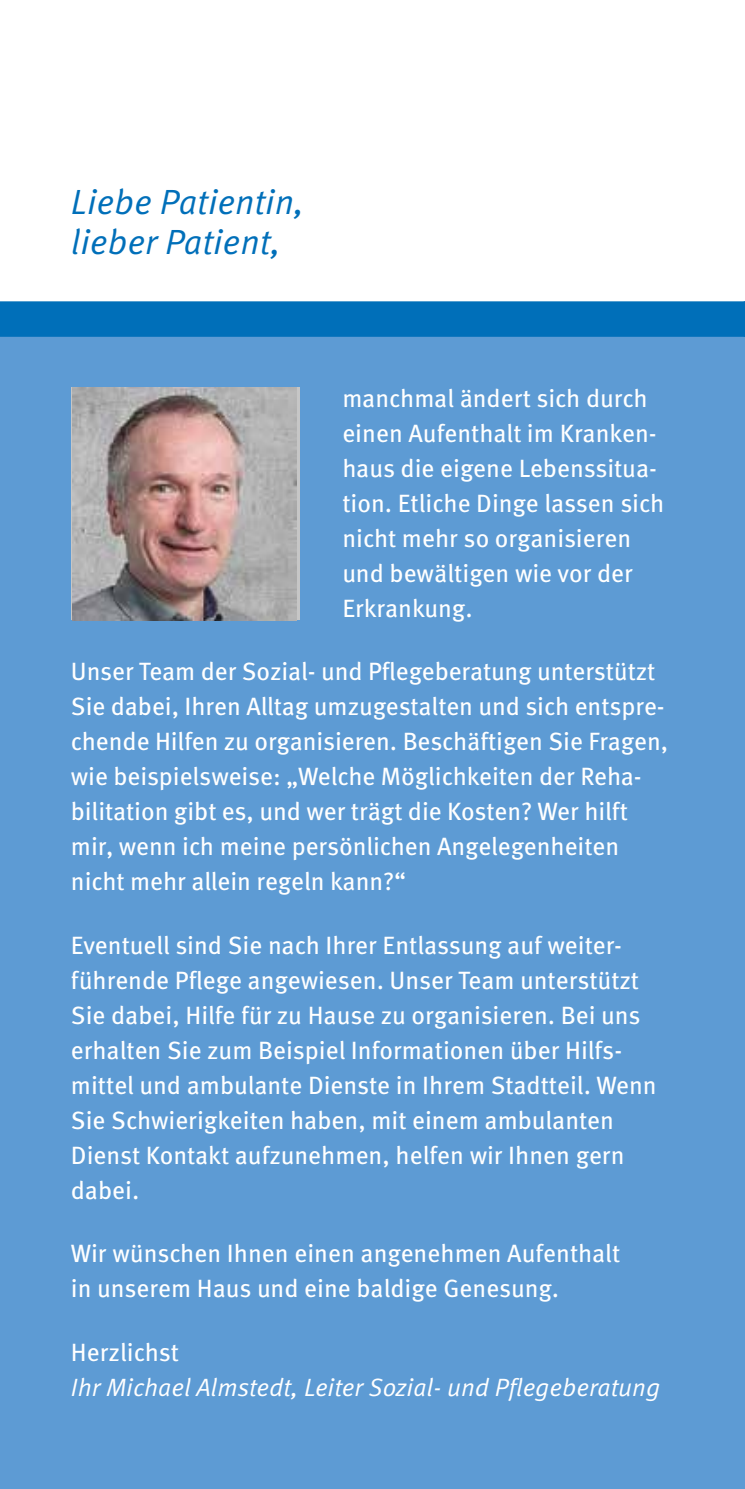
<style>
.page{position:relative;width:745px;height:1489px;background:#fff}
.page>*{position:absolute;margin:0;border:0;box-sizing:border-box;transform-origin:0 0}
.t1{font:italic 35px/40px "Meta Pro";color:#006fb9}
.t2{font:25px/35px "Meta Pro";letter-spacing:-.005em;color:#fff}
.t3{font:italic 25px "Meta Pro";color:#fff}
</style>
<div class="page">
<div style="left:0;top:320px;width:744px;height:1168px;background:#5d9bd4"></div>
<div style="left:0;top:301px;width:744px;height:36px;background:#006fb9"></div>
<img style="left:73px;top:388px;width:224px;height:232px">
<h1 class="t1" style="left:71px;top:183px;width:235px">Liebe Patientin, lieber Patient,</h1>
<p class="t2" style="left:342px;top:380px;width:323px">manchmal ändert sich durch einen Aufenthalt im Kranken&shy;haus die eigene Lebenssitua&shy;tion. Etliche Dinge lassen sich nicht mehr so organisieren und bewältigen wie vor der<br>Erkrankung.</p>
<p class="t2" style="left:71px;top:654px;width:598px">Unser Team der Sozial- und Pflegeberatung unterstützt Sie dabei, Ihren Alltag umzugestalten und sich entspre&shy;chende Hilfen zu organisieren. Beschäftigen Sie Fragen, wie beispielsweise: „Welche Möglichkeiten der Reha&shy;bilitation gibt es, und wer trägt die Kosten? Wer hilft mir, wenn ich meine persönlichen Angelegenheiten nicht mehr allein regeln kann?“</p>
<p class="t2" style="left:71px;top:927px;width:587px">Eventuell sind Sie nach Ihrer Entlassung auf weiter&shy;führende Pflege angewiesen. Unser Team unterstützt Sie dabei, Hilfe für zu Hause zu organisieren. Bei uns erhalten Sie zum Beispiel Informationen über Hilfs&shy;mittel und ambulante Dienste in Ihrem Stadtteil. Wenn Sie Schwierigkeiten haben, mit einem ambulanten Dienst Kontakt aufzunehmen, helfen wir Ihnen gern dabei.</p>
<p class="t2" style="left:71px;top:1235px;width:550px">Wir wünschen Ihnen einen angenehmen Aufenthalt in unserem Haus und eine baldige Genesung.</p>
<p class="t2" style="left:71px;top:1334px;width:110px">Herzlichst</p>
<p class="t3" style="left:71px;top:1371px;width:590px">Ihr Michael Almstedt, Leiter Sozial- und Pflegeberatung</p>
</div>
